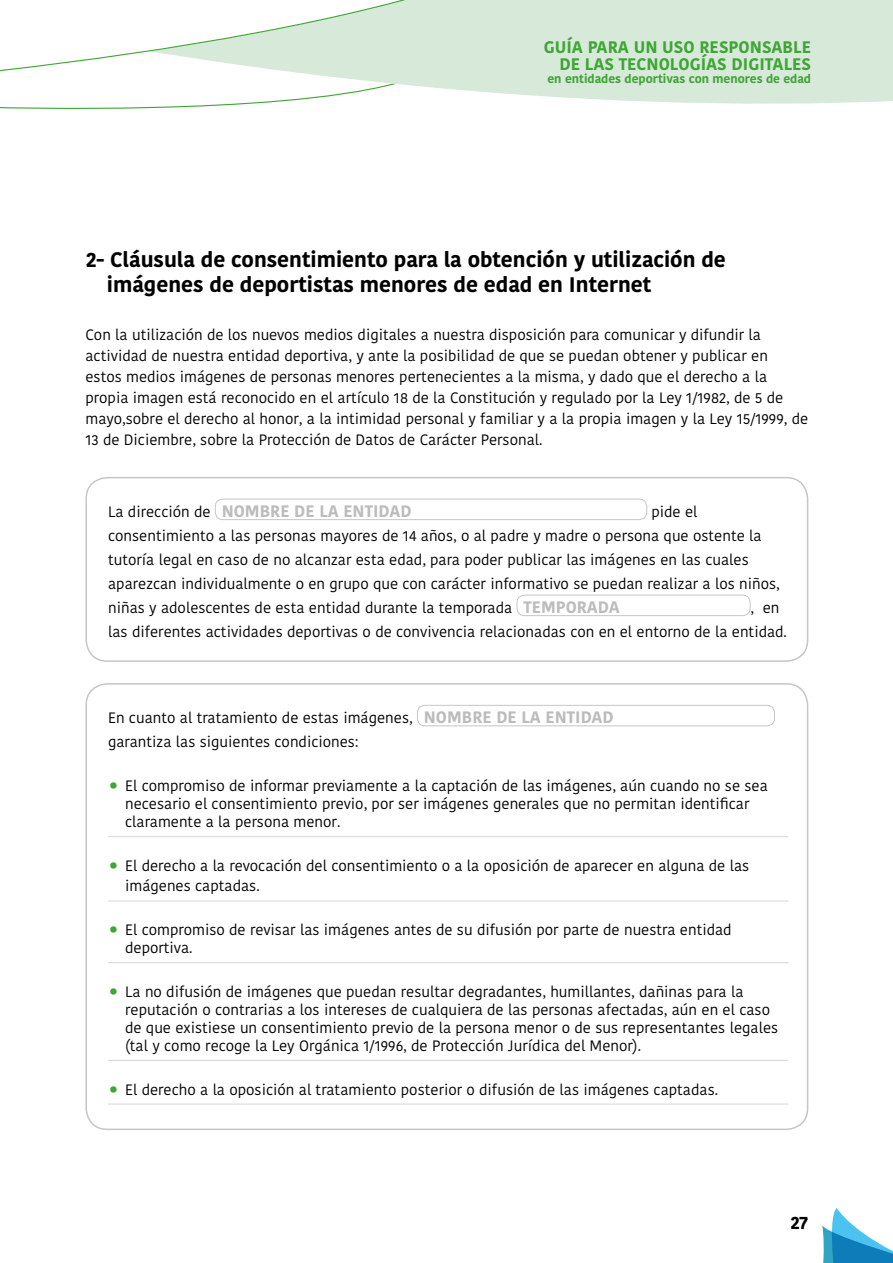
<style>
.page{position:relative;width:893px;height:1263px;background:#fff}
.page>*{position:absolute;margin:0;border:0;box-sizing:border-box;transform-origin:0 0}
.t1{font:700 21px/25.2px "Kohinoor Bangla";color:#000}
.t2{font:700 18px "Kohinoor Bangla";color:#000}
.t3{font:700 16.65px/17.4px "Kohinoor Bangla";color:#3fa535;text-align:right}
.t4{font:700 16.5px "Kohinoor Bangla";color:#bcbcbc}
.t5{font:15px/24px "Kohinoor Bangla";color:#000}
.t6{font:700 12px "Kohinoor Bangla";color:#3fa535}
.s1{font-weight:400;font-size:15px;color:#000}
.s2{font-weight:700;font-size:16.5px;color:#bcbcbc}
.s3{font-size:24px;color:#3fa535}
</style>
<div class="page">
<div style="left:85px;top:477px;width:723px;height:185px;border:2px solid #c6c6c6;border-radius:21px"></div>
<div style="left:215px;top:499px;width:432px;height:21px;border:1px solid #c6c6c6;border-radius:8px"></div>
<div style="left:517px;top:595px;width:233px;height:21px;border:1px solid #c6c6c6;border-radius:8px"></div>
<div style="left:85px;top:683px;width:723px;height:447px;border:2px solid #c6c6c6;border-radius:21px"></div>
<hr style="left:108px;top:836px;width:680px;height:1px;background:#dadada">
<hr style="left:108px;top:900px;width:680px;height:1px;background:#dadada">
<hr style="left:108px;top:962px;width:680px;height:1px;background:#dadada">
<hr style="left:108px;top:1060px;width:680px;height:1px;background:#dadada">
<hr style="left:108px;top:1103px;width:680px;height:2px;background:#dadada">
<div style="left:417px;top:705px;width:358px;height:21px;border:1px solid #c6c6c6;border-radius:8px"></div>
<svg style="left:822px;top:1208px;width:71px;height:55px"></svg>
<div style="left:476px;top:0;width:417px;height:104px;background:#d7ead9"></div>
<svg style="left:0;top:0;width:476px;height:109px"></svg>
<p class="t3" style="left:544px;top:37px;width:269px">GUÍA PARA UN USO RESPONSABLE<br>DE LAS TECNOLOGÍAS DIGITALES</p>
<p class="t6" style="left:547px;top:68px;width:265px">en entidades deportivas con menores de edad</p>
<h1 class="t1" style="left:107px;top:246px;width:620px;text-indent:-21px">2- Cláusula de consentimiento para la obtención y utilización de imágenes de deportistas menores de edad en Internet</h1>
<p class="t5" style="left:85px;top:324px;width:724px;line-height:21px">Con la utilización de los nuevos medios digitales a nuestra disposición para comunicar y difundir la actividad de nuestra entidad deportiva, y ante la posibilidad de que se puedan obtener y publicar en<br>estos medios imágenes de personas menores pertenecientes a la misma, y dado que el derecho a la propia imagen está reconocido en el artículo 18 de la Constitución y regulado por la Ley 1/1982, de 5 de mayo,sobre el derecho al honor, a la intimidad personal y familiar y a la propia imagen y la Ley 15/1999, de 13 de Diciembre, sobre la Protección de Datos de Carácter Personal.</p>
<p class="t4" style="left:108px;top:496px;width:305px"><span class="s1">La dirección de</span> NOMBRE DE LA ENTIDAD</p>
<p class="t5" style="left:108px;top:499px;width:673px;text-indent:543px">pide el consentimiento a las personas mayores de 14 años, o al padre y madre o persona que ostente la tutoría legal en caso de no alcanzar esta edad, para poder publicar las imágenes en las cuales aparezcan individualmente o en grupo que con carácter informativo se puedan realizar a los niños, niñas y adolescentes de esta entidad durante la temporada <span class="s2">TEMPORADA</span></p>
<p class="t5" style="left:108px;top:595px;width:680px;text-indent:642px">, en las diferentes actividades deportivas o de convivencia relacionadas con en el entorno de la entidad.</p>
<p class="t5" style="left:108px;top:706px;width:507px">En cuanto al tratamiento de estas imágenes, <span class="s2">NOMBRE DE LA ENTIDAD </span>garantiza las siguientes condiciones:</p>
<p class="t5" style="left:125px;top:776px;width:644px;line-height:18px;text-indent:-17px"><span class="s3">•</span> El compromiso de informar previamente a la captación de las imágenes, aún cuando no se sea necesario el consentimiento previo, por ser imágenes generales que no permitan identificar claramente a la persona menor.</p>
<p class="t5" style="left:125px;top:855px;width:626px;line-height:20.7px;text-indent:-17px"><span class="s3">•</span> El derecho a la revocación del consentimiento o a la oposición de aparecer en alguna de las imágenes captadas.</p>
<p class="t5" style="left:125px;top:920px;width:608px;line-height:18px;text-indent:-17px"><span class="s3">•</span> El compromiso de revisar las imágenes antes de su difusión por parte de nuestra entidad deportiva.</p>
<p class="t5" style="left:125px;top:982px;width:655px;line-height:18px;text-indent:-17px"><span class="s3">•</span> La no difusión de imágenes que puedan resultar degradantes, humillantes, dañinas para la reputación o contrarias a los intereses de cualquiera de las personas afectadas, aún en el caso de que existiese un consentimiento previo de la persona menor o de sus representantes legales (tal y como recoge la Ley Orgánica 1/1996, de Protección Jurídica del Menor).</p>
<p class="t5" style="left:108px;top:1077px;width:611px"><span class="s3">•</span> El derecho a la oposición al tratamiento posterior o difusión de las imágenes captadas.</p>
<p class="t2" style="left:790px;top:1206px;width:19px">27</p>
</div>
